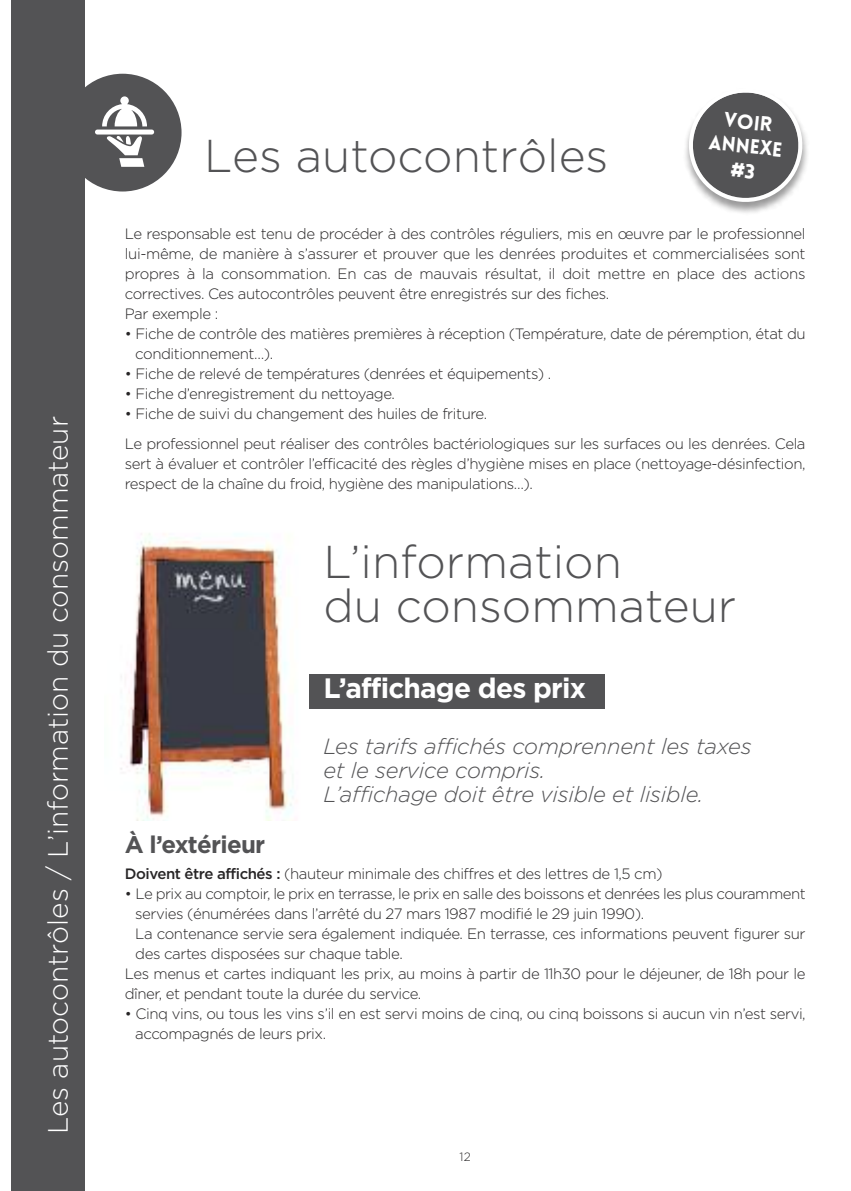
<style>
.page{position:relative;width:851px;height:1191px;background:#fff}
.page>*{position:absolute;margin:0;border:0;box-sizing:border-box;transform-origin:0 0}
.t1{font:300 46px/44px "Gotham HTF";color:#535355}
.t2{font:300 28px "Gotham HTF";color:#fff}
.t3{font:700 28px "Gotham HTF";letter-spacing:-.03em;color:#fff}
.t4{font:700 24px "Gotham HTF";letter-spacing:-.03em;color:#535355}
.t5{font:italic 300 22px/24px "Gotham HTF";letter-spacing:-.01em;color:#535355}
.t6{font:900 20px/24px "Lovelo";color:#fff;text-align:center}
.t7{font:300 15px/20px "Gotham HTF";letter-spacing:-.03em;color:#272526}
.t8{font:300 12px "Gotham HTF";color:#272526}
.s1{font-weight:500}
</style>
<div class="page">
<div style="left:11px;top:0;width:74px;height:1191px;background:#535355"></div>
<div style="left:309px;top:674px;width:295px;height:34px;background:#535355"></div>
<svg style="left:85px;top:74px;width:96px;height:117px"></svg>
<img style="left:717px;top:135px;width:90px;height:78px">
<img style="left:120px;top:533px;width:173px;height:287px">
<svg style="left:685px;top:92px;width:120px;height:113px"></svg>
<h2 class="t2" style="left:42px;top:1134px;width:719px;rotate:-90deg">Les autocontrôles / L’information du consommateur</h2>
<h1 class="t1" style="left:204px;top:134px;width:405px">Les autocontrôles</h1>
<h3 class="t6" style="left:712px;top:106px;width:75px;rotate:6deg">VOIR<br>ANNEXE</h3>
<p class="t7" style="left:125px;top:224px;width:682px">Le responsable est tenu de procéder à des contrôles réguliers, mis en œuvre par le professionnel lui-même, de manière à s’assurer et prouver que les denrées produites et commercialisées sont propres à la consommation. En cas de mauvais résultat, il doit mettre en place des actions correctives. Ces autocontrôles peuvent être enregistrés sur des fiches.<br>Par exemple :</p>
<p class="t7" style="left:135px;top:324px;width:671px;text-indent:-11px">• Fiche de contrôle des matières premières à réception (Température, date de péremption, état du conditionnement…).</p>
<p class="t7" style="left:125px;top:364px;width:428px">• Fiche de relevé de températures (denrées et équipements) .</p>
<p class="t7" style="left:125px;top:384px;width:272px">• Fiche d’enregistrement du nettoyage.</p>
<p class="t7" style="left:125px;top:399px;width:682px;line-height:30px">• Fiche de suivi du changement des huiles de friture.<br>Le professionnel peut réaliser des contrôles bactériologiques sur les surfaces ou les denrées. Cela</p>
<p class="t7" style="left:125px;top:454px;width:682px">sert à évaluer et contrôler l’efficacité des règles d’hygiène mises en place (nettoyage-désinfection, respect de la chaîne du froid, hygiène des manipulations…).</p>
<h1 class="t1" style="left:323px;top:540px;width:414px">L’information<br>du consommateur</h1>
<h2 class="t3" style="left:323px;top:672px;width:264px">L’affichage des prix</h2>
<h3 class="t5" style="left:323px;top:734px;width:430px">Les tarifs affichés comprennent les taxes et le service compris.<br>L’affichage doit être visible et lisible.</h3>
<h3 class="t4" style="left:125px;top:830px;width:142px">À l’extérieur</h3>
<p class="t7" style="left:125px;top:863px;width:539px"><span class="s1">Doivent être affichés :</span> (hauteur minimale des chiffres et des lettres de 1,5 cm)</p>
<p class="t7" style="left:125px;top:883px;width:682px">• Le prix au comptoir, le prix en terrasse, le prix en salle des boissons et denrées les plus couramment</p>
<p class="t7" style="left:135px;top:903px;width:510px">servies (énumérées dans l’arrêté du 27 mars 1987 modifié le 29 juin 1990).</p>
<p class="t7" style="left:135px;top:923px;width:671px">La contenance servie sera également indiquée. En terrasse, ces informations peuvent figurer sur</p>
<p class="t7" style="left:135px;top:943px;width:269px">des cartes disposées sur chaque table.</p>
<p class="t7" style="left:125px;top:963px;width:682px">Les menus et cartes indiquant les prix, au moins à partir de 11h30 pour le déjeuner, de 18h pour le</p>
<p class="t7" style="left:125px;top:983px;width:298px">dîner, et pendant toute la durée du service.</p>
<p class="t7" style="left:135px;top:1003px;width:671px;text-indent:-10px">• Cinq vins, ou tous les vins s’il en est servi moins de cinq, ou cinq boissons si aucun vin n’est servi, accompagnés de leurs prix.</p>
<p class="t8" style="left:459px;top:1149px;width:13px">12</p>
</div>
